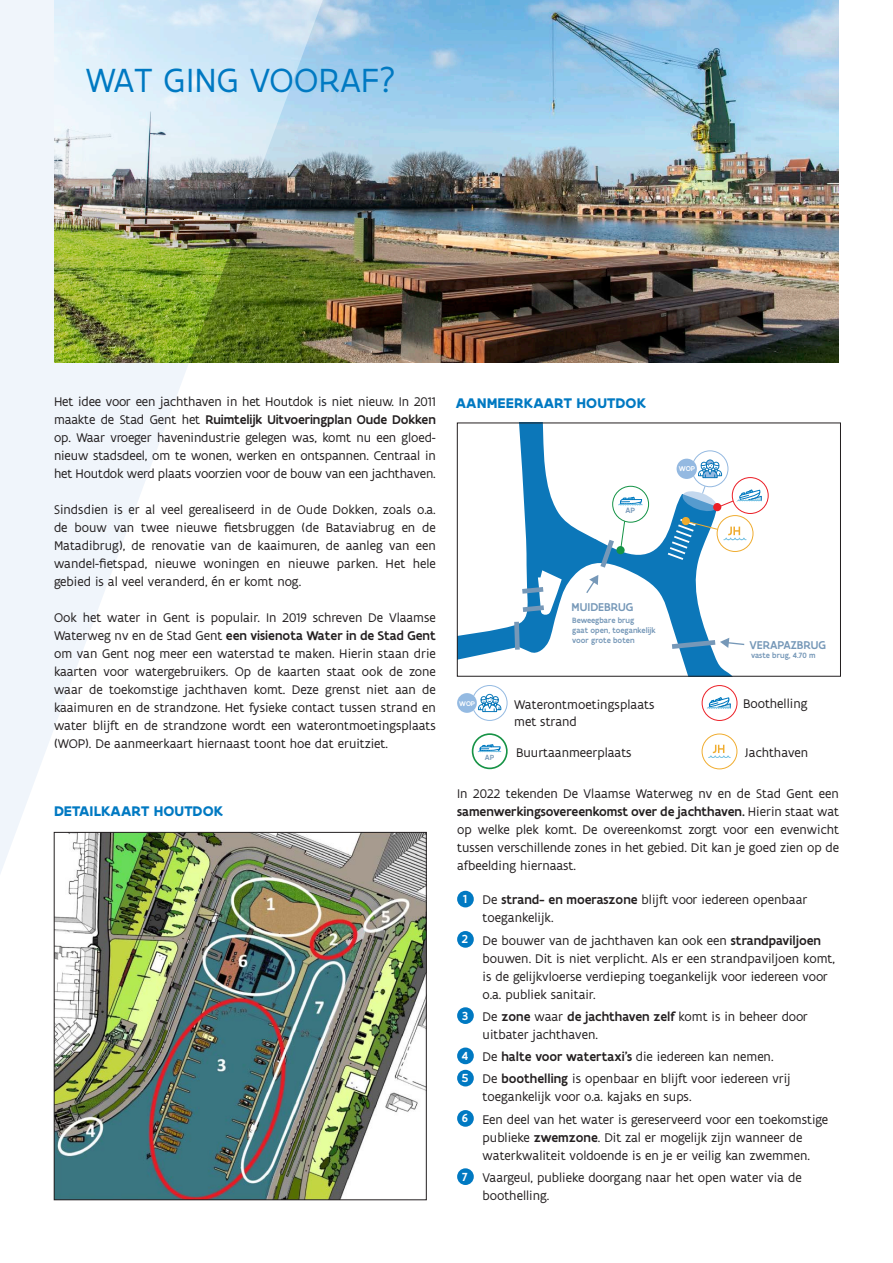
<style>
.page{position:relative;width:893px;height:1263px;background:#fff}
.page>*{position:absolute;margin:0;border:0;box-sizing:border-box;transform-origin:0 0}
.t1{font:36px "Flanders Art Sans";letter-spacing:.005em;color:#0079c2}
.t2{font:700 15px "Flanders Art Sans";letter-spacing:.005em;color:#0079c2}
.t3{font:13.5px/18px "Flanders Art Sans";color:#231f20}
.t4{font:500 12.15px "Flanders Art Sans";color:#7698b8}
.t5{font:500 8.25px/9.9px "Flanders Art Sans";color:#7698b8}
.t6{font:500 7.95px "Flanders Art Sans";color:#7699b8}
.t7{font:500 7.5px "Flanders Art Sans";color:#fff}
.t8{font:500 7.35px "Flanders Art Sans";color:#fff}
.s1{font-weight:500}
.s2{font-weight:500;font-size:12.6px;color:#fff}
</style>
<div class="page">
<img style="left:327px;top:0;width:512px;height:362px">
<img style="left:0;top:0;width:327px;height:1201px">
<div style="left:457px;top:891px;width:17px;height:16px;background:#0079c2;border-radius:50%"></div>
<div style="left:457px;top:931px;width:17px;height:17px;background:#0079c2;border-radius:50%"></div>
<div style="left:457px;top:1007px;width:17px;height:17px;background:#0079c2;border-radius:50%"></div>
<div style="left:457px;top:1047px;width:17px;height:17px;background:#0079c2;border-radius:50%"></div>
<div style="left:457px;top:1070px;width:17px;height:16px;background:#0079c2;border-radius:50%"></div>
<div style="left:457px;top:1110px;width:17px;height:17px;background:#0079c2;border-radius:50%"></div>
<div style="left:457px;top:1168px;width:17px;height:17px;background:#0079c2;border-radius:50%"></div>
<img style="left:56px;top:834px;width:368px;height:364px">
<div style="left:54px;top:832px;width:372px;height:368px;border:1px solid #231f20"></div>
<svg style="left:459px;top:425px;width:310px;height:249px"></svg>
<svg style="left:522px;top:587px;width:21px;height:7px"></svg>
<svg style="left:523px;top:605px;width:21px;height:7px"></svg>
<svg style="left:514px;top:622px;width:6px;height:28px"></svg>
<svg style="left:672px;top:638px;width:74px;height:11px"></svg>
<svg style="left:683px;top:485px;width:79px;height:26px"></svg>
<div style="left:713px;top:503px;width:8px;height:8px;background:#eb1f27;border-radius:50%"></div>
<div style="left:717px;top:515px;width:36px;height:37px;border:1px solid #efac30;border-radius:50%"></div>
<svg style="left:666px;top:517px;width:81px;height:44px"></svg>
<svg style="left:586px;top:520px;width:40px;height:48px"></svg>
<div style="left:457px;top:423px;width:384px;height:253px;border:1px solid #231f20"></div>
<div style="left:472px;top:685px;width:36px;height:36px;border:1px solid #94bae2;border-radius:50%"></div>
<div style="left:457px;top:693px;width:20px;height:20px;background:#94bae2;border-radius:50%"></div>
<svg style="left:478px;top:694px;width:23px;height:18px"></svg>
<div style="left:702px;top:685px;width:35px;height:36px;border:1px solid #ec2027;border-radius:50%"></div>
<svg style="left:707px;top:697px;width:24px;height:12px"></svg>
<div style="left:702px;top:733px;width:35px;height:36px;border:1px solid #f0ad30;border-radius:50%"></div>
<svg style="left:708px;top:745px;width:23px;height:13px"></svg>
<div style="left:472px;top:733px;width:36px;height:36px;border:2px solid #179346;border-radius:50%"></div>
<svg style="left:477px;top:744px;width:25px;height:9px"></svg>
<h1 class="t1" style="left:86px;top:58px;width:312px">WAT GING VOORAF?</h1>
<p class="t3" style="left:54px;top:393px;width:383px;text-align:justify">Het idee voor een jachthaven in het Houtdok is niet nieuw. In 2011 maakte de Stad Gent het <span class="s1">Ruimtelijk Uitvoeringplan Oude Dokken </span>op. Waar vroeger havenindustrie gelegen was, komt nu een gloed&shy;nieuw stadsdeel, om te wonen, werken en ontspannen. Centraal in het Houtdok werd plaats voorzien voor de bouw van een jachthaven.</p>
<p class="t3" style="left:54px;top:501px;width:383px;text-align:justify">Sindsdien is er al veel gerealiseerd in de Oude Dokken, zoals o.a. de bouw van twee nieuwe fietsbruggen (de Bataviabrug en de Matadibrug), de renovatie van de kaaimuren, de aanleg van een wandel-fietspad, nieuwe woningen en nieuwe parken. Het hele gebied is al veel veranderd, én er komt nog.</p>
<p class="t3" style="left:54px;top:609px;width:383px;text-align:justify">Ook het water in Gent is populair. In 2019 schreven De Vlaamse Waterweg nv en de Stad Gent <span class="s1">een visienota Water in de Stad Gent </span>om van Gent nog meer een waterstad te maken. Hierin staan drie kaarten voor watergebruikers. Op de kaarten staat ook de zone waar de toekomstige jachthaven komt. Deze grenst niet aan de kaaimuren en de strandzone. Het fysieke contact tussen strand en water blijft en de strandzone wordt een waterontmoetingsplaats (WOP). De aanmeerkaart hiernaast toont hoe dat eruitziet.</p>
<p class="t2" style="left:54px;top:802px;width:171px">DETAILKAART HOUTDOK</p>
<p class="t2" style="left:456px;top:393px;width:192px">AANMEERKAART HOUTDOK</p>
<p class="t5" style="left:626px;top:505px;width:11px">AP</p>
<p class="t7" style="left:679px;top:464px;width:18px">WOP</p>
<p class="t4" style="left:572px;top:599px;width:63px">MUIDEBRUG</p>
<p class="t5" style="left:572px;top:616px;width:85px">Beweegbare brug<br>gaat open, toegankelijk voor grote boten</p>
<p class="t4" style="left:749px;top:637px;width:78px">VERAPAZBRUG</p>
<p class="t5" style="left:751px;top:650px;width:66px">vaste brug, 4.70 m</p>
<p class="t8" style="left:459px;top:698px;width:17px">WOP</p>
<p class="t3" style="left:743px;top:695px;width:66px">Boothelling</p>
<p class="t3" style="left:514px;top:697px;width:142px;line-height:16.5px">Waterontmoetingsplaats met strand</p>
<p class="t6" style="left:485px;top:752px;width:11px">AP</p>
<p class="t3" style="left:516px;top:743px;width:117px">Buurtaanmeerplaats</p>
<p class="t3" style="left:744px;top:743px;width:66px">Jachthaven</p>
<p class="t3" style="left:457px;top:785px;width:383px;text-align:justify">In 2022 tekenden De Vlaamse Waterweg nv en de Stad Gent een <span class="s1">samenwerkingsovereenkomst over de jachthaven.</span> Hierin staat wat op welke plek komt. De overeenkomst zorgt voor een evenwicht tussen verschillende zones in het gebied. Dit kan je goed zien op de afbeelding hiernaast.</p>
<p class="t3" style="left:483px;top:891px;width:326px;text-indent:-20px"><span class="s2">1</span> De <span class="s1">strand- en moeraszone</span> blijft voor iedereen openbaar toegankelijk.</p>
<p class="t3" style="left:483px;top:931px;width:354px;text-indent:-21px"><span class="s2">2</span> De bouwer van de jachthaven kan ook een <span class="s1">strandpaviljoen </span>bouwen. Dit is niet verplicht. Als er een strandpaviljoen komt, is de gelijkvloerse verdieping toegankelijk voor iedereen voor o.a. publiek sanitair.</p>
<p class="t3" style="left:483px;top:1008px;width:327px;text-indent:-21px"><span class="s2">3</span> De <span class="s1">zone</span> waar <span class="s1">de jachthaven zelf</span> komt is in beheer door uitbater jachthaven.</p>
<p class="t3" style="left:462px;top:1046px;width:331px;line-height:22.2px"><span class="s2">4</span> De <span class="s1">halte voor watertaxi’s</span> die iedereen kan nemen.<br><span class="s2">5</span> De <span class="s1">boothelling</span> is openbaar en blijft voor iedereen vrij</p>
<p class="t3" style="left:462px;top:1086px;width:368px;line-height:22.2px;text-indent:21px">toegankelijk voor o.a. kajaks en sups.<br><span class="s2">6</span> Een deel van het water is gereserveerd voor een toekomstige</p>
<p class="t3" style="left:483px;top:1128px;width:329px">publieke <span class="s1">zwemzone</span>. Dit zal er mogelijk zijn wanneer de waterkwaliteit voldoende is en je er veilig kan zwemmen.</p>
<p class="t3" style="left:483px;top:1169px;width:320px;text-indent:-20px"><span class="s2">7</span> Vaargeul, publieke doorgang naar het open water via de boothelling.</p>
</div>
